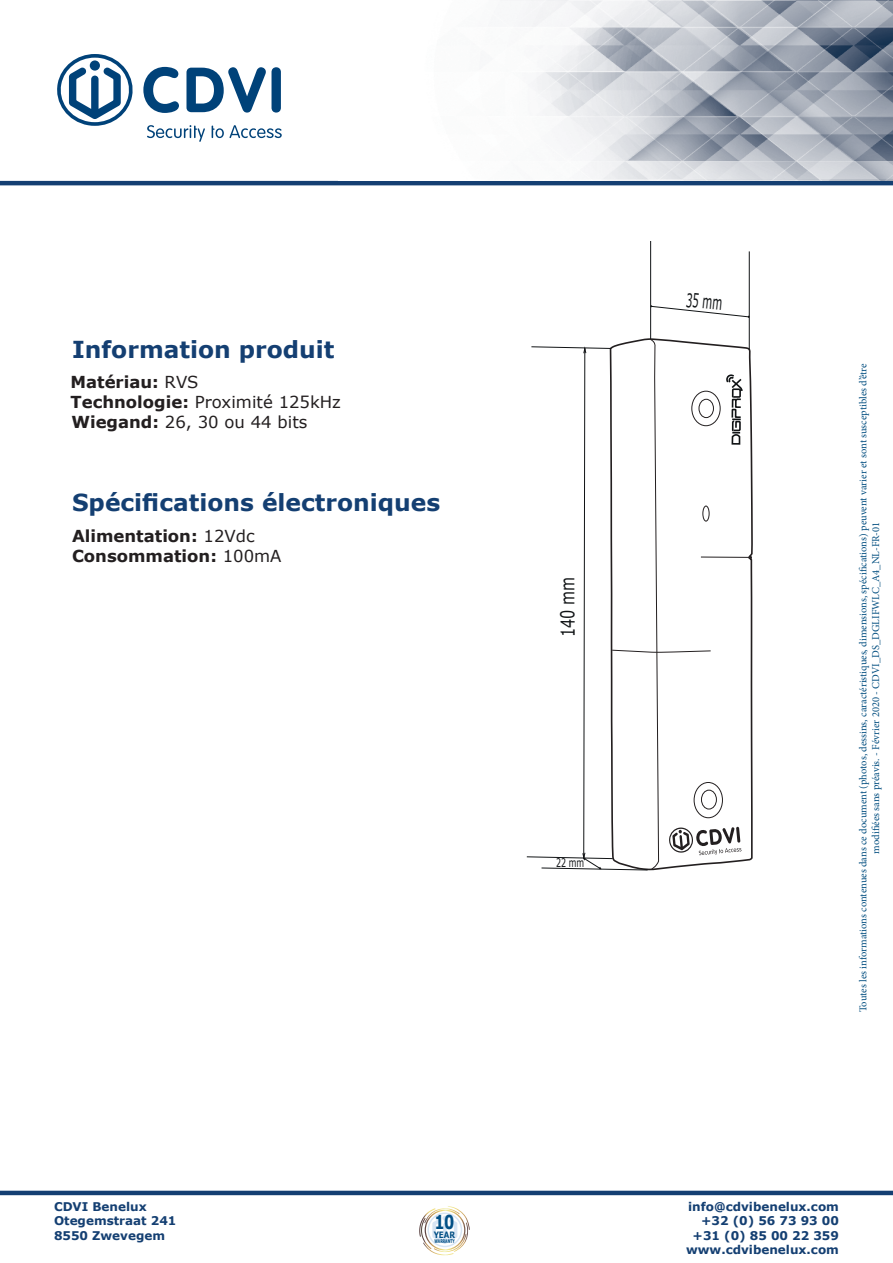
<style>
.page{position:relative;width:893px;height:1263px;background:#fff}
.page>*{position:absolute;margin:0;border:0;box-sizing:border-box;transform-origin:0 0}
.t1{font:700 23.4px "Verdana";color:#143f72}
.t2{font:19.2px "Verdana";color:#101315;scale:.74 1}
.t3{font:700 19.2px "Verdana";color:#014f85;scale:.75 1}
.t4{font:19.05px "Verdana";color:#101315;scale:.54 1}
.t5{font:700 16.5px "Verdana";color:#231f20}
.t6{font:16.5px "Verdana";color:#231f20}
.t7{font:700 12px/14.4px "Verdana";color:#143f72;text-align:right}
.t8{font:11.85px "Verdana";color:#101315;scale:.67 1}
.t9{font:10.5px/12.6px "Minion Pro";color:#014d7f;text-align:center}
.t10{font:700 8.85px "Verdana";color:#014f85;scale:.82 1}
.t11{font:700 5.1px "Verdana";color:#014f85;scale:.62 1}
.s1{font-weight:400}
.s2{font-weight:700}
</style>
<div class="page">
<hr style="left:0;top:1191px;width:893px;height:4px;background:#143f72">
<svg style="left:57px;top:54px;width:76px;height:72px"></svg>
<svg style="left:147px;top:125px;width:58px;height:17px"></svg>
<svg style="left:212px;top:125px;width:70px;height:13px"></svg>
<svg style="left:143px;top:67px;width:36px;height:46px"></svg>
<svg style="left:186px;top:67px;width:80px;height:46px"></svg>
<div style="left:272px;top:67px;width:9px;height:46px;background:#004279;border-radius:5px"></div>
<svg style="left:419px;top:1206px;width:51px;height:49px"></svg>
<hr style="left:0;top:181px;width:893px;height:4px;background:#143f72">
<img style="left:501px;top:0;width:392px;height:181px">
<svg style="left:526px;top:241px;width:225px;height:629px"></svg>
<p class="t1" style="left:72px;top:333px;width:264px">Information produit</p>
<p class="t5" style="left:71px;top:370px;width:130px">Matériau: <span class="s1">RVS</span></p>
<p class="t6" style="left:71px;top:391px;width:272px"><span class="s2">Technologie:</span> Proximité 125kHz</p>
<p class="t6" style="left:71px;top:410px;width:238px"><span class="s2">Wiegand:</span> 26, 30 ou 44 bits</p>
<p class="t1" style="left:72px;top:486px;width:370px">Spécifications électroniques</p>
<p class="t5" style="left:72px;top:525px;width:184px">Alimentation: <span class="s1">12Vdc</span></p>
<p class="t5" style="left:72px;top:544px;width:211px">Consommation: <span class="s1">100mA</span></p>
<p class="t2" style="left:555px;top:637px;width:83px;rotate:-90deg">140 mm</p>
<p class="t8" style="left:556px;top:855px;width:44px">22 mm</p>
<p class="t7" style="left:54px;top:1199px;width:94px">CDVI Benelux</p>
<p class="t7" style="left:54px;top:1213px;width:124px">Otegemstraat 241</p>
<p class="t7" style="left:54px;top:1228px;width:113px">8550 Zwevegem</p>
<p class="t3" style="left:434px;top:1210px;width:28px">10</p>
<p class="t11" style="left:434px;top:1238px;width:34px">WARRANTY</p>
<p class="t10" style="left:434px;top:1228px;width:28px">YEAR</p>
<p class="t4" style="left:687px;top:287px;width:69px;rotate:6deg">35 mm</p>
<p class="t9" style="left:857px;top:1012px;width:650px;rotate:-90deg">Toutes les informations contenues dans ce document (photos, dessins, caractéristiques, dimensions, spécifications) peuvent varier et sont susceptibles d’être modifiées sans préavis. - Février 2020 - CDVI_DS_DGLIFWLC_A4_NL-FR-01</p>
<p class="t7" style="left:688px;top:1199px;width:152px">info@cdvibenelux.com</p>
<p class="t7" style="left:686px;top:1213px;width:154px">+32 (0) 56 73 93 00 +31 (0) 85 00 22 359 www.cdvibenelux.com</p>
</div>
